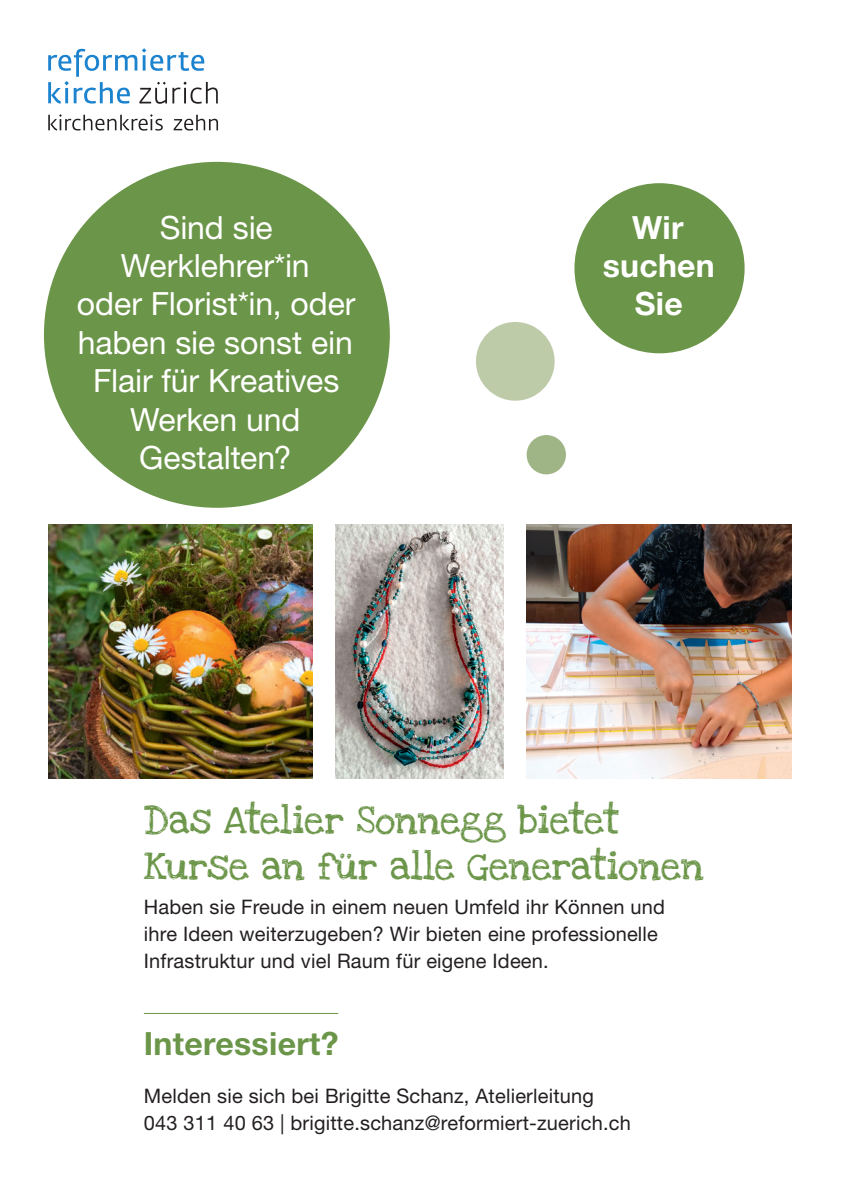
<style>
.page{position:relative;width:845px;height:1191px;background:#fff}
.page>*{position:absolute;margin:0;border:0;box-sizing:border-box;transform-origin:0 0}
.t1{font:40px/46px "Love Ya Like A Sister";letter-spacing:-.005em;color:#6b9548}
.t2{font:32px/38.4px "Helvetica Neue LT Pro";letter-spacing:-.005em;color:#fff;text-align:center}
.t3{font:700 32px "Helvetica Neue LT Pro";letter-spacing:.01em;color:#6b9548}
.t4{font:700 32px/38.4px "Helvetica Neue LT Pro";letter-spacing:.005em;color:#fff;text-align:center}
.t5{font:20px/27px "Helvetica Neue LT Pro";letter-spacing:.01em;color:#231f20}
</style>
<div class="page">
<svg style="left:48px;top:48px;width:170px;height:56px"></svg>
<svg style="left:48px;top:114px;width:115px;height:17px"></svg>
<svg style="left:174px;top:115px;width:44px;height:16px"></svg>
<img style="left:335px;top:524px;width:169px;height:254px">
<img style="left:527px;top:524px;width:264px;height:254px">
<div style="left:44px;top:162px;width:346px;height:346px;background:#6b9548;border-radius:50%"></div>
<img style="left:48px;top:524px;width:265px;height:254px">
<hr style="left:144px;top:1013px;width:194px;height:1px;background:#6b9548">
<div style="left:527px;top:435px;width:39px;height:39px;background:#9fb586;border-radius:50%"></div>
<div style="left:476px;top:322px;width:79px;height:79px;background:#bdcba9;border-radius:50%"></div>
<div style="left:574px;top:183px;width:170px;height:170px;background:#6b9548;border-radius:50%"></div>
<h2 class="t2" style="left:77px;top:207px;width:280px">Sind sie<br>Werklehrer*in<br>oder Florist*in, oder haben sie sonst ein<br>Flair für Kreatives<br>Werken und<br>Gestalten?</h2>
<h2 class="t4" style="left:603px;top:207px;width:113px">Wir suchen<br>Sie</h2>
<h1 class="t1" style="left:144px;top:798px;width:561px">Das Atelier Sonnegg bietet<br>Kurse an für alle Generationen</h1>
<p class="t5" style="left:144px;top:892px;width:522px">Haben sie Freude in einem neuen Umfeld ihr Können und ihre Ideen weiterzugeben? Wir bieten eine professionelle<br>Infrastruktur und viel Raum für eigene Ideen.</p>
<h2 class="t3" style="left:144px;top:1023px;width:196px">Interessiert?</h2>
<p class="t5" style="left:144px;top:1081px;width:488px">Melden sie sich bei Brigitte Schanz, Atelierleitung<br>043 311 40 63 | brigitte.schanz@reformiert-zuerich.ch</p>
</div>
